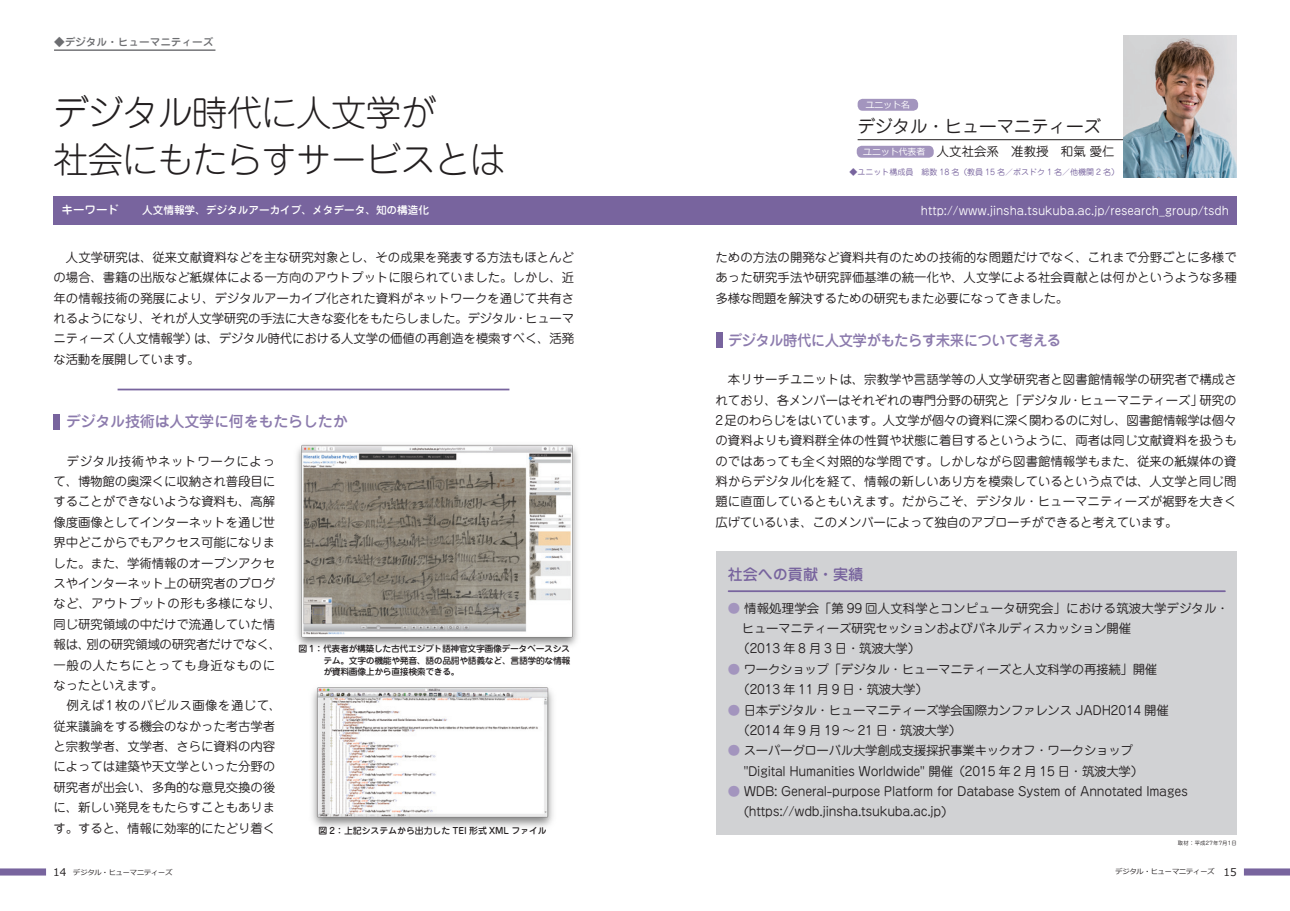
<style>
.page{position:relative;width:1290px;height:911px;background:#fff}
.page>*{position:absolute;margin:0;border:0;box-sizing:border-box;transform-origin:0 0}
.t1{font:300 35.38px/47px "Jun 101 Pro";letter-spacing:-.02em;color:#231f20}
.t2{font:17.75px "Jun 201 Pro";letter-spacing:-.02em;color:#231f20}
.t3{font:500 15px "Jun 34 Pro";letter-spacing:-.04em;color:#8c7bad;scale:.96 1}
.t4{font:500 15px "Jun 34 Pro";letter-spacing:-.015em;color:#8c7bad}
.t5{font:500 15px "Jun 34 Pro";color:#78649e}
.t6{font:12.38px/20.4px "Jun 201 Pro";letter-spacing:-.01em;color:#231f20}
.t7{font:12.38px "Jun 201 Pro";letter-spacing:.01em;color:#231f20}
.t8{font:11.5px "Jun 201 Pro";color:#fff}
.t9{font:500 11.5px "Jun 34 Pro";color:#fff}
.t10{font:500 10.62px "Jun 34 Pro";color:#fff}
.t11{font:500 10.62px "Jun 34 Pro";color:#6c6d70}
.t12{font:10.62px "Meiryo";color:#231f20}
.t13{font:500 8.88px/11.5px "Jun 34 Pro";letter-spacing:-.04em;color:#231f20;text-align:justify}
.t14{font:500 8.88px "Jun 34 Pro";color:#231f20}
.t15{font:8.88px "Meiryo";color:#fff}
.t16{font:8px "Jun 201 Pro";color:#78649e}
.t17{font:7.12px "Meiryo";color:#231f20}
.t18{font:5.38px "Jun 201 Pro";letter-spacing:.05em;color:#231f20}
.s1{font-family:"Meiryo";font-size:8.88px;color:#fff}
.s2{color:#a395be}
.s3{font-family:"Koz Min Pro"}
.s4{font-family:"Koz Min Pro";font-size:9.25px}
</style>
<div class="page">
<div style="left:0;top:868px;width:46px;height:7px;background:#78649e"></div>
<div style="left:1244px;top:868px;width:46px;height:7px;background:#78649e"></div>
<div style="left:53px;top:196px;width:1184px;height:29px;background:#78649e"></div>
<div style="left:716px;top:551px;width:521px;height:283px;background:#d1d2d4"></div>
<hr style="left:728px;top:590px;width:497px;height:2px;background:#78649e">
<hr style="left:54px;top:49px;width:161px;height:2px;background:#6c6d70">
<div style="left:54px;top:414px;width:6px;height:16px;background:#78649e"></div>
<hr style="left:118px;top:388px;width:391px;height:2px;background:#78649e">
<hr style="left:857px;top:139px;width:328px;height:1px;background:#231f20">
<div style="left:857px;top:99px;width:61px;height:12px;background:#a395be;border-radius:5px"></div>
<div style="left:857px;top:146px;width:77px;height:12px;background:#a395be;border-radius:5px"></div>
<div style="left:716px;top:332px;width:6px;height:16px;background:#78649e"></div>
<img style="left:1123px;top:36px;width:113px;height:141px">
<img style="left:296px;top:444px;width:282px;height:203px">
<img style="left:312px;top:687px;width:241px;height:141px">
<p class="t11" style="left:54px;top:34px;width:161px">◆デジタル・ヒューマニティーズ</p>
<h1 class="t1" style="left:53px;top:85px;width:454px">デジタル時代に人文学が<br>社会にもたらすサービスとは</h1>
<p class="t9" style="left:61px;top:201px;width:59px">キーワード</p>
<p class="t10" style="left:142px;top:201px;width:289px">人文情報学、デジタルアーカイブ、メタデータ、知の構造化</p>
<p class="t6" style="left:54px;top:246px;width:522px;text-align:justify">　人文学研究は、従来文献資料などを主な研究対象とし、その成果を発表する方法もほとんどの場合、書籍の出版など紙媒体による一方向のアウトプットに限られていました。しかし、近年の情報技術の発展により、デジタルアーカイブ化された資料がネットワークを通じて共有されるようになり、それが人文学研究の手法に大きな変化をもたらしました。デジタル･ヒューマニティーズ（人文情報学）は、デジタル時代における人文学の価値の再創造を模索すべく、活発な活動を展開しています。</p>
<p class="t4" style="left:66px;top:410px;width:284px">デジタル技術は人文学に何をもたらしたか</p>
<p class="t6" style="left:54px;top:449px;width:229px">　デジタル技術やネットワークによって、博物館の奥深くに収納され普段目にすることができないような資料も、高解像度画像としてインターネットを通じ世界中どこからでもアクセス可能になりました。また、学術情報のオープンアクセスやインターネット上の研究者のブログなど、アウトプットの形も多様になり、同じ研究領域の中だけで流通していた情報は、別の研究領域の研究者だけでなく、一般の人たちにとっても身近なものになったといえます。<br>　例えば1枚のパピルス画像を通じて、従来議論をする機会のなかった考古学者と宗教学者、文学者、さらに資料の内容によっては建築や天文学といった分野の研究者が出会い、多角的な意見交換の後に、新しい発見をもたらすこともあります。すると、情報に効率的にたどり着く</p>
<p class="t13" style="left:323px;top:642px;width:248px;text-indent:-25px">図 1：代表者が構築した古代エジプト語神官文字画像データベースシステム。文字の機能や発音、語の品詞や語義など、言語学的な情報が資料画像上から直接検索できる。</p>
<p class="t14" style="left:318px;top:824px;width:230px">図 2：上記システムから出力した TEI 形式 XML ファイル</p>
<p class="t15" style="left:866px;top:98px;width:46px">ユニット名</p>
<p class="t6" style="left:863px;top:140px;width:253px"><span class="s1">ユニット代表者</span> 人文社会系　准教授　和氣 愛仁</p>
<h2 class="t2" style="left:857px;top:112px;width:245px">デジタル・ヒューマニティーズ</h2>
<p class="t16" style="left:849px;top:166px;width:271px">◆ユニット構成員　総数 18 名（教員 15 名／ポスドク 1 名／他機関 2 名）</p>
<p class="t8" style="left:921px;top:201px;width:310px">http://www.jinsha.tsukuba.ac.jp/research_group/tsdh</p>
<p class="t6" style="left:715px;top:246px;width:523px;text-align:justify">ための方法の開発など資料共有のための技術的な問題だけでなく、これまで分野ごとに多様であった研究手法や研究評価基準の統一化や、人文学による社会貢献とは何かというような多種多様な問題を解決するための研究もまた必要になってきました。</p>
<p class="t3" style="left:728px;top:328px;width:349px">デジタル時代に人文学がもたらす未来について考える</p>
<p class="t6" style="left:715px;top:368px;width:523px;text-align:justify">　本リサーチユニットは、宗教学や言語学等の人文学研究者と図書館情報学の研究者で構成されており、各メンバーはそれぞれの専門分野の研究と「デジタル･ヒューマニティーズ」研究の2足のわらじをはいています。人文学が個々の資料に深く関わるのに対し、図書館情報学は個々の資料よりも資料群全体の性質や状態に着目するというように、両者は同じ文献資料を扱うものではあっても全く対照的な学問です。しかしながら図書館情報学もまた、従来の紙媒体の資料からデジタル化を経て、情報の新しいあり方を模索しているという点では、人文学と同じ問題に直面しているともいえます。だからこそ、デジタル・ヒューマニティーズが裾野を大きく広げているいま、このメンバーによって独自のアプローチができると考えています。</p>
<p class="t5" style="left:728px;top:562px;width:137px">社会への貢献・実績</p>
<p class="t7" style="left:728px;top:598px;width:502px"><span class="s2">●</span> 情報処理学会「第 99 回人文科学とコンピュータ研究会」における筑波大学デジタル・</p>
<p class="t6" style="left:742px;top:617px;width:391px">ヒューマニティーズ研究セッションおよびパネルディスカッション開催</p>
<p class="t6" style="left:728px;top:637px;width:194px">　 （2013 年 8 月 3 日・筑波大学）</p>
<p class="t6" style="left:728px;top:657px;width:431px"><span class="s2">●</span> ワークショップ「デジタル・ヒューマニティーズと人文科学の再接続」開催　 （2013 年 11 月 9 日・筑波大学）</p>
<p class="t6" style="left:728px;top:698px;width:443px"><span class="s2">●</span> 日本デジタル・ヒューマニティーズ学会国際カンファレンス JADH2014 開催　 （2014 年 9 月 19 ～ 21 日・筑波大学）</p>
<p class="t6" style="left:728px;top:739px;width:417px"><span class="s2">●</span> スーパーグローバル大学創成支援採択事業キックオフ・ワークショップ　 "Digital Humanities Worldwide" 開催（2015 年 2 月 15 日・筑波大学）</p>
<p class="t6" style="left:728px;top:780px;width:462px"><span class="s2">●</span> WDB: General-purpose Platform for Database System of Annotated Images　 (https://wdb.jinsha.tsukuba.ac.jp)</p>
<p class="t18" style="left:1178px;top:838px;width:60px">取材：平成27年7月1日</p>
<p class="t12" style="left:53px;top:864px;width:15px">14</p>
<p class="t12" style="left:1223px;top:864px;width:15px">15</p>
<p class="t17" style="left:53px;top:867px;width:121px"><span class="s3">　　</span> デジタル・ヒューマニティーズ</p>
<p class="t17" style="left:1097px;top:867px;width:119px"><span class="s4">　　</span>デジタル・ヒューマニティーズ</p>
</div>
